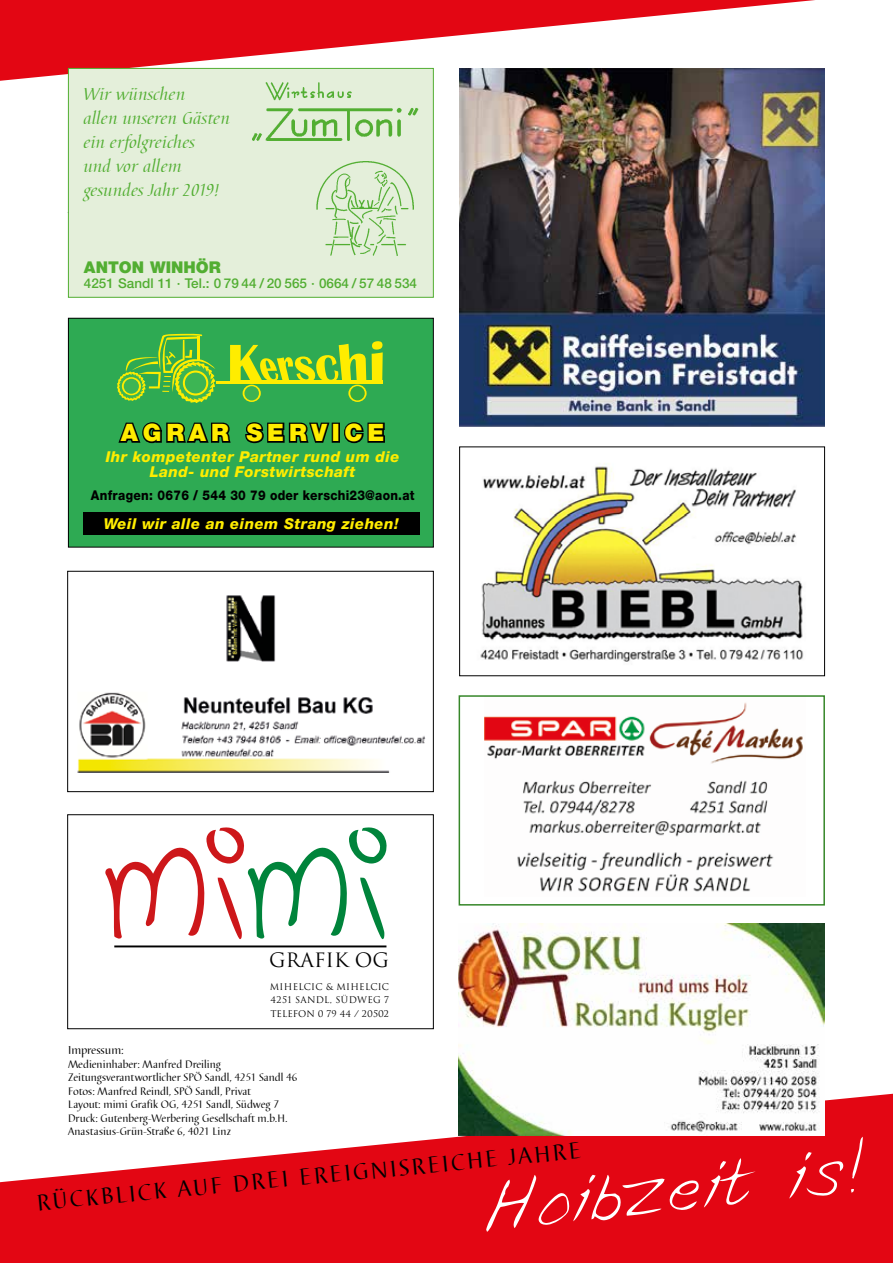
<style>
.page{position:relative;width:893px;height:1263px;background:#fff}
.page>*{position:absolute;margin:0;border:0;box-sizing:border-box;transform-origin:0 0}
.t1{font:135.15px "Viva La Vida";color:#cd171a}
.t2{font:72px "Erins Hand";color:#fff}
.t3{font:24px "Barbedor";color:#000}
.t4{font:900 24px "Helvetica Neue";letter-spacing:.2em;color:#ffed00}
.t5{font:19.35px "Trajan";color:#000}
.t6{font:italic 18px/24px "Barbedor";color:#52ae32}
.t7{font:900 16.2px "Helvetica Neue";color:#52ae32}
.t8{font:italic 800 15px/15px "Helvetica Neue";letter-spacing:.03em;color:#ffed00;text-align:center}
.t9{font:800 13.5px "Helvetica Neue";letter-spacing:.02em;color:#000;scale:.9 1}
.t10{font:500 13.5px "Helvetica Neue";color:#52ae32}
.t11{font:12px "Barbedor";letter-spacing:-.005em;color:#000}
.t12{font:11.25px/13.5px "Barbedor";color:#000}
.t13{font:9px/13.5px "Trajan";letter-spacing:.03em;color:#000;text-align:justify}
.s1{color:#00843b}
</style>
<div class="page">
<svg style="left:0;top:1093px;width:893px;height:170px;fill:#e30613"></svg>
<svg style="left:0;top:0;width:815px;height:170px"></svg>
<div style="left:67px;top:571px;width:367px;height:221px;border:1px solid #000"></div>
<img style="left:77px;top:692px;width:349px;height:81px">
<img style="left:226px;top:595px;width:50px;height:67px">
<div style="left:67px;top:814px;width:367px;height:215px;border:1px solid #000"></div>
<hr style="left:114px;top:945px;width:272px;height:2px;background:#000">
<img style="left:459px;top:923px;width:366px;height:212px">
<div style="left:68px;top:318px;width:365px;height:229px;background:#2eaa53"></div>
<div style="left:68px;top:318px;width:366px;height:229px;border:1px solid #000"></div>
<svg style="left:117px;top:334px;width:266px;height:69px"></svg>
<hr style="left:197px;top:336px;width:2px;height:24px;background:#ffed00">
<div style="left:244px;top:386px;width:15px;height:14px;background:#3db352;border-radius:50%"></div>
<hr style="left:230px;top:381px;width:152px;height:3px;background:#ffed00">
<svg style="left:348px;top:385px;width:19px;height:17px"></svg>
<div style="left:350px;top:386px;width:15px;height:14px;background:#33ab40;border-radius:50%"></div>
<svg style="left:118px;top:422px;width:113px;height:22px"></svg>
<svg style="left:245px;top:422px;width:85px;height:22px"></svg>
<div style="left:332px;top:423px;width:8px;height:20px;border:3px solid #000"></div>
<svg style="left:344px;top:422px;width:41px;height:22px"></svg>
<div style="left:83px;top:512px;width:336px;height:23px;background:#000"></div>
<div style="left:68px;top:68px;width:366px;height:230px;background:#e4efda;border:1px solid #52ae32"></div>
<img style="left:253px;top:82px;width:166px;height:59px">
<img style="left:316px;top:161px;width:97px;height:95px">
<img style="left:484px;top:702px;width:319px;height:190px">
<div style="left:459px;top:695px;width:366px;height:210px;border:2px solid #368729"></div>
<img style="left:459px;top:68px;width:366px;height:358px">
<img style="left:480px;top:463px;width:324px;height:199px">
<div style="left:459px;top:446px;width:366px;height:230px;border:1px solid #000"></div>
<h3 class="t6" style="left:83px;top:83px;width:148px">Wir wünschen<br>allen unseren Gästen ein erfolgreiches<br>und vor allem gesundes Jahr 2019!</h3>
<h3 class="t7" style="left:84px;top:257px;width:138px">ANTON WINHÖR</h3>
<p class="t10" style="left:84px;top:275px;width:335px">4251 Sandl 11 · Tel.: 0 79 44 / 20 565 · 0664 / 57 48 534</p>
<h3 class="t4" style="left:121px;top:418px;width:265px">AGRAR SERVICE</h3>
<h3 class="t8" style="left:106px;top:449px;width:295px">Ihr kompetenter Partner rund um die<br>Land- und Forstwirtschaft</h3>
<p class="t9" style="left:91px;top:487px;width:361px">Anfragen: 0676 / 544 30 79 oder kerschi23@aon.at</p>
<h3 class="t8" style="left:104px;top:516px;width:297px">Weil wir alle an einem Strang ziehen!</h3>
<h1 class="t1" style="left:103px;top:813px;width:286px">mi<span class="s1">mi</span></h1>
<h3 class="t5" style="left:269px;top:948px;width:121px">GRAFIK OG</h3>
<p class="t13" style="left:270px;top:980px;width:121px">MIHELCIC &amp; MIHELCIC 4251 SANDL, SÜDWEG 7<br>TELEFON 0 79 44 / 20502</p>
<p class="t11" style="left:68px;top:1044px;width:57px">Impressum:</p>
<p class="t12" style="left:68px;top:1058px;width:231px">Medieninhaber: Manfred Dreiling Zeitungsverantwortlicher SPÖ Sandl, 4251 Sandl 46<br>Fotos: Manfred Reindl, SPÖ Sandl, Privat<br>Layout: mimi Grafik OG, 4251 Sandl, Südweg 7<br>Druck: Gutenberg-Werbering Gesellschaft m.b.H.<br>Anastasius-Grün-Straße 6, 4021 Linz</p>
<h2 class="t2" style="left:472px;top:1153px;width:392px;rotate:-6deg">Hoibzeit is!</h2>
<h3 class="t3" style="left:36px;top:1187px;width:548px;rotate:-5deg">RÜCKBLICK AUF DREI EREIGNISREICHE JAHRE</h3>
</div>
